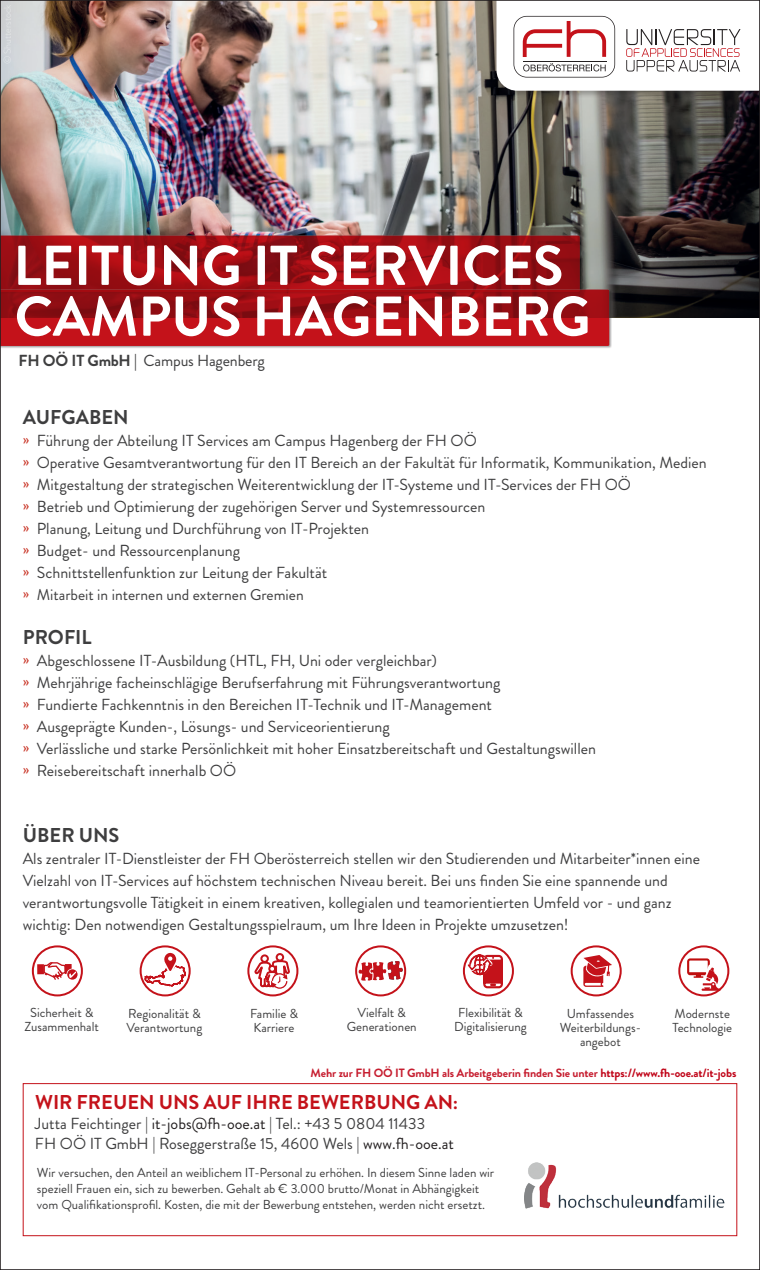
<style>
.page{position:relative;width:760px;height:1270px;background:#fff}
.page>*{position:absolute;margin:0;border:0;box-sizing:border-box;transform-origin:0 0}
.FHO_Headline_Balken{font:700 56px "Brandon Grotesque";letter-spacing:-.005em;color:#fff}
.FHO_Zwischenheadline{font:700 20px "Brandon Grotesque";color:#c4121a}
.FHO_Zwischenheadline-2{font:700 20px "Brandon Grotesque";color:#3e3e3f}
.FHO_Copy{font:16px/22px "Brandon Grotesque";color:#3e3e3f}
.FHO_Kontakt{font:16px "Brandon Grotesque";color:#3e3e3f}
.FHO_Subheadline{font:16px "Brandon Grotesque";letter-spacing:-.01em;color:#3e3e3f}
.t1{font:15.6px "Brandon Grotesque";color:#3e3e3f}
.FHO_Zusatztext{font:13px/16px "Brandon Grotesque";color:#3e3e3f}
.FHO_Icontext{font:13px/14px "Brandon Grotesque";color:#3e3e3f;text-align:center}
.FHO_Subheadline-2{font:700 12px "Brandon Grotesque";letter-spacing:-.01em;color:#c61d2f}
.s1{font-weight:700}
.s2{color:#c93325}
.s3{color:#c00418}
.s4{color:#231f20}
</style>
<div class="page">
<img style="left:2px;top:2px;width:756px;height:315px">
<div style="left:23px;top:1083px;width:714px;height:153px;border:1px solid #c4121a"></div>
<img style="left:524px;top:1162px;width:200px;height:47px">
<div style="left:492px;top:0;width:268px;height:98px;background:#231f20;opacity:.31"></div>
<svg style="left:496px;top:2px;width:262px;height:89px"></svg>
<svg style="left:248px;top:946px;width:49px;height:49px"></svg>
<div style="left:247px;top:945px;width:51px;height:51px;border:2px solid #c4121a;border-radius:50%"></div>
<svg style="left:253px;top:951px;width:36px;height:286px"></svg>
<div style="left:32px;top:945px;width:51px;height:51px;border:2px solid #c4121a;border-radius:50%"></div>
<div style="left:37px;top:964px;width:7px;height:10px;background:#c4121a"></div>
<svg style="left:43px;top:962px;width:35px;height:18px"></svg>
<svg style="left:141px;top:946px;width:49px;height:49px"></svg>
<div style="left:140px;top:945px;width:51px;height:51px;border:2px solid #c4121a;border-radius:50%"></div>
<svg style="left:144px;top:950px;width:43px;height:42px"></svg>
<div style="left:167px;top:955px;width:7px;height:7px;border:2px solid #c4121a;border-radius:50%"></div>
<svg style="left:464px;top:946px;width:49px;height:49px"></svg>
<div style="left:463px;top:945px;width:51px;height:51px;border:2px solid #c4121a;border-radius:50%"></div>
<svg style="left:462px;top:954px;width:42px;height:35px"></svg>
<div style="left:355px;top:945px;width:51px;height:51px;border:2px solid #c4121a;border-radius:50%"></div>
<svg style="left:358px;top:961px;width:45px;height:20px"></svg>
<svg style="left:571px;top:946px;width:49px;height:49px"></svg>
<div style="left:570px;top:945px;width:51px;height:51px;border:2px solid #c4121a;border-radius:50%"></div>
<svg style="left:583px;top:955px;width:29px;height:32px"></svg>
<svg style="left:679px;top:946px;width:49px;height:49px"></svg>
<div style="left:678px;top:945px;width:51px;height:51px;border:2px solid #c4121a;border-radius:50%"></div>
<svg style="left:687px;top:958px;width:33px;height:33px"></svg>
<div style="left:0;top:289px;width:612px;height:59px;background:#231f20;opacity:.45"></div>
<svg style="left:2px;top:235px;width:607px;height:111px;background:#a41218"></svg>
<p class="FHO_Headline_Balken" style="left:13px;top:226px;width:552px">LEITUNG IT SERVICES</p>
<p class="FHO_Headline_Balken" style="left:15px;top:277px;width:577px">CAMPUS HAGENBERG</p>
<p class="FHO_Subheadline" style="left:18px;top:349px;width:248px"><span class="s1">FH OÖ IT GmbH |</span> Campus Hagenberg</p>
<p class="FHO_Zwischenheadline-2" style="left:23px;top:403px;width:107px">AUFGABEN</p>
<p class="FHO_Copy" style="left:23px;top:430px;width:456px"><span class="s2">»</span> Führung der Abteilung IT Services am Campus Hagenberg der FH OÖ</p>
<p class="FHO_Copy" style="left:23px;top:452px;width:685px"><span class="s2">»</span> Operative Gesamtverantwortung für den IT Bereich an der Fakultät für Informatik, Kommunikation, Medien</p>
<p class="FHO_Copy" style="left:23px;top:474px;width:610px"><span class="s2">»</span> Mitgestaltung der strategischen Weiterentwicklung der IT-Systeme und IT-Services der FH OÖ</p>
<p class="FHO_Copy" style="left:23px;top:496px;width:464px"><span class="s2">»</span> Betrieb und Optimierung der zugehörigen Server und Systemressourcen</p>
<p class="FHO_Copy" style="left:23px;top:518px;width:348px"><span class="s2">»</span> Planung, Leitung und Durchführung von IT-Projekten</p>
<p class="FHO_Copy" style="left:23px;top:540px;width:219px"><span class="s2">»</span> Budget- und Ressourcenplanung</p>
<p class="FHO_Copy" style="left:23px;top:562px;width:306px"><span class="s2">»</span> Schnittstellenfunktion zur Leitung der Fakultät</p>
<p class="t1" style="left:23px;top:584px;width:283px"><span class="s2">»</span> Mitarbeit in internen und externen Gremien</p>
<p class="FHO_Zwischenheadline-2" style="left:23px;top:623px;width:70px">PROFIL</p>
<p class="FHO_Copy" style="left:23px;top:650px;width:416px"><span class="s2">»</span> Abgeschlossene IT-Ausbildung (HTL, FH, Uni oder vergleichbar)</p>
<p class="FHO_Copy" style="left:23px;top:672px;width:479px"><span class="s2">»</span> Mehrjährige facheinschlägige Berufserfahrung mit Führungsverantwortung</p>
<p class="FHO_Copy" style="left:23px;top:694px;width:471px"><span class="s2">»</span> Fundierte Fachkenntnis in den Bereichen IT-Technik und IT-Management</p>
<p class="FHO_Copy" style="left:23px;top:716px;width:368px"><span class="s2">»</span> Ausgeprägte Kunden-, Lösungs- und Serviceorientierung</p>
<p class="FHO_Copy" style="left:23px;top:738px;width:575px"><span class="s2">»</span> Verlässliche und starke Persönlichkeit mit hoher Einsatzbereitschaft und Gestaltungswillen</p>
<p class="FHO_Copy" style="left:23px;top:760px;width:215px"><span class="s2">»</span> Reisebereitschaft innerhalb OÖ</p>
<p class="FHO_Zwischenheadline-2" style="left:23px;top:821px;width:98px">ÜBER UNS</p>
<p class="FHO_Copy" style="left:23px;top:848px;width:679px">Als zentraler IT-Dienstleister der FH Oberösterreich stellen wir den Studierenden und Mitarbeiter*innen eine Vielzahl von IT-Services auf höchstem technischen Niveau bereit. Bei uns finden Sie eine spannende und verantwortungsvolle Tätigkeit in einem kreativen, kollegialen und teamorientierten Umfeld vor - und ganz wichtig: Den notwendigen Gestaltungsspielraum, um Ihre Ideen in Projekte umzusetzen!</p>
<p class="FHO_Icontext" style="left:25px;top:1006px;width:76px">Sicherheit &amp;<br>Zusammenhalt</p>
<p class="FHO_Icontext" style="left:127px;top:1006px;width:77px;text-align:left">Regionalität &amp;<br>Verantwortung</p>
<p class="FHO_Icontext" style="left:454px;top:1006px;width:74px">Flexibilität &amp;<br>Digitalisierung</p>
<p class="FHO_Icontext" style="left:347px;top:1006px;width:71px">Vielfalt &amp;<br>Generationen</p>
<p class="FHO_Icontext" style="left:560px;top:1007px;width:83px">Umfassendes<br>Weiterbildungs&shy;angebot</p>
<p class="FHO_Icontext" style="left:672px;top:1007px;width:61px;text-align:left">Modernste<br>Technologie</p>
<p class="FHO_Subheadline-2" style="left:311px;top:1064px;width:427px">Mehr zur FH OÖ IT GmbH als Arbeitgeberin finden Sie unter <span class="s3">https://www.fh-ooe.at/it-jobs</span></p>
<p class="FHO_Icontext" style="left:250px;top:1007px;width:49px;text-align:left">Familie &amp;<br>Karriere</p>
<p class="FHO_Zwischenheadline" style="left:35px;top:1088px;width:424px">WIR FREUEN UNS AUF IHRE BEWERBUNG AN:</p>
<p class="FHO_Kontakt" style="left:35px;top:1113px;width:392px">Jutta Feichtinger | <span class="s4">it-jobs@fh-ooe.at</span> | Tel.: +43 5 0804 11433</p>
<p class="FHO_Kontakt" style="left:35px;top:1133px;width:420px">FH OÖ IT GmbH | Roseggerstraße 15, 4600 Wels | <span class="s4">www.fh-ooe.at</span></p>
<p class="FHO_Zusatztext" style="left:37px;top:1165px;width:459px">Wir versuchen, den Anteil an weiblichem IT-Personal zu erhöhen. In diesem Sinne laden wir speziell Frauen ein, sich zu bewerben. Gehalt ab € 3.000 brutto/Monat in Abhängigkeit vom Qualifikationsprofil. Kosten, die mit der Bewerbung entstehen, werden nicht ersetzt.</p>
</div>
